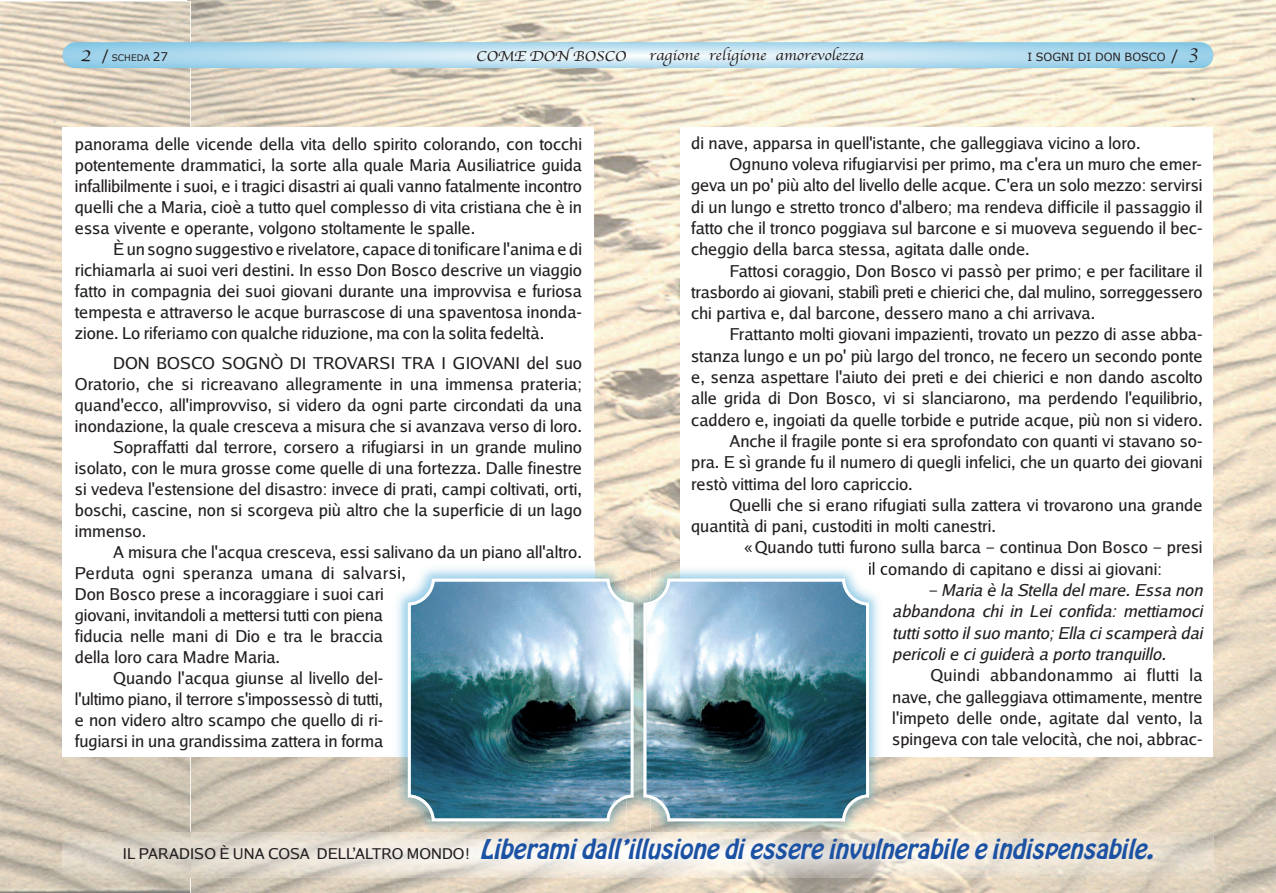
<style>
.page{position:relative;width:1276px;height:893px;background:#fff}
.page>*{position:absolute;margin:0;border:0;box-sizing:border-box;transform-origin:0 0}
.t1{font:italic 24px "Hobo Std";color:#1c52a4}
.t2{font:16.5px/21px "Luxi Sans";color:#231f20;text-align:justify}
.t3{font:italic 16.5px/21.3px "Luxi Sans";color:#231f20;text-align:justify}
.t4{font:16.5px "Luxi Sans";letter-spacing:.02em;color:#231f20}
.t5{font:15px "Apple Chancery";color:#231f20;scale:1.1 1}
.t6{font:11.25px "Verdana";color:#231f20}
.t7{font:9px "Verdana";color:#231f20}
.s1{font-family:"Apple Chancery";font-size:21px}
.s2{font-size:15px}
.s3{font-size:12px}
.s4{font-family:"Luxi Sans";font-style:normal;font-size:15px;color:#231f20}
</style>
<div class="page">
<img style="left:187px;top:0;width:1089px;height:893px">
<svg style="left:63px;top:43px;width:1150px;height:25px;background:#b5dcef"></svg>
<div style="left:63px;top:128px;width:531px;height:629px;background:#fff"></div>
<div style="left:680px;top:128px;width:533px;height:629px;background:#fff"></div>
<img style="left:391px;top:562px;width:235px;height:270px">
<img style="left:408px;top:579px;width:218px;height:242px">
<img style="left:650px;top:562px;width:236px;height:270px">
<img style="left:680px;top:562px;width:206px;height:195px">
<img style="left:869px;top:562px;width:17px;height:13px">
<img style="left:626px;top:562px;width:24px;height:270px">
<img style="left:626px;top:601px;width:7px;height:197px">
<img style="left:626px;top:605px;width:4px;height:190px">
<img style="left:643px;top:579px;width:226px;height:242px">
<img style="left:63px;top:832px;width:1150px;height:45px">
<img style="left:391px;top:832px;width:259px;height:6px">
<p class="t5" style="left:476px;top:44px;width:138px">COME DON BOSCO</p>
<p class="t5" style="left:649px;top:43px;width:197px">ragione religione amorevolezza</p>
<p class="t7" style="left:80px;top:52px;width:90px"><span class="s1">2</span> <span class="s2">/</span> SCHEDA <span class="s3">27</span></p>
<p class="t6" style="left:1027px;top:50px;width:172px">I SOGNI DI DON BOSCO <span class="s2">/</span> <sup>3</sup></p>
<p class="t2" style="left:75px;top:133px;width:509px">panorama delle vicende della vita dello spirito colorando, con tocchi potentemente drammatici, la sorte alla quale Maria ausiliatrice guida infallibilmente i suoi, e i tragici disastri ai quali vanno fatalmente incontro quelli che a Maria, cioè a tutto quel complesso di vita cristiana che è in essa vivente e operante, volgono stoltamente le spalle.</p>
<p class="t2" style="left:75px;top:238px;width:509px;text-indent:38px">Èun sogno suggestivo e rivelatore, capace di tonificare l'anima e di richiamarla ai suoi veri destini. In esso Don Bosco descrive un viaggio fatto in compagnia dei suoi giovani durante una improvvisa e furiosa tempesta e attraverso le acque burrascose di una spaventosa inonda&shy;zione. Lo riferiamo con qualche riduzione, ma con la solita fedeltà.</p>
<p class="t2" style="left:113px;top:352px;width:470px">Don BoSco Sognò DI troVarSI tra I gIoVanI del suo</p>
<p class="t2" style="left:75px;top:373px;width:509px">oratorio, che si ricreavano allegramente in una immensa prateria;</p>
<p class="t2" style="left:75px;top:394px;width:509px">quand'ecco, all'improvviso, si videro da ogni parte circondati da una</p>
<p class="t2" style="left:75px;top:415px;width:509px">inondazione, la quale cresceva a misura che si avanzava verso di loro.</p>
<p class="t2" style="left:113px;top:436px;width:470px">Sopraffatti dal terrore, corsero a rifugiarsi in un grande mulino</p>
<p class="t2" style="left:75px;top:457px;width:509px">isolato, con le mura grosse come quelle di una fortezza. Dalle finestre</p>
<p class="t2" style="left:75px;top:478px;width:509px">si vedeva l'estensione del disastro: invece di prati, campi coltivati, orti,</p>
<p class="t2" style="left:75px;top:499px;width:509px">boschi, cascine, non si scorgeva più altro che la superficie di un lago</p>
<p class="t2" style="left:75px;top:520px;width:73px">immenso.</p>
<p class="t2" style="left:113px;top:541px;width:470px">a misura che l'acqua cresceva, essi salivano da un piano all'altro.</p>
<p class="t4" style="left:75px;top:562px;width:332px">Perduta ogni speranza umana di salvarsi,</p>
<p class="t2" style="left:75px;top:583px;width:310px">Don Bosco prese a incoraggiare i suoi cari</p>
<p class="t2" style="left:75px;top:604px;width:310px">giovani, invitandoli a mettersi tutti con piena</p>
<p class="t2" style="left:75px;top:625px;width:310px">fiducia nelle mani di Dio e tra le braccia</p>
<p class="t2" style="left:75px;top:646px;width:207px">della loro cara Madre Maria.</p>
<p class="t2" style="left:113px;top:667px;width:271px">Quando l'acqua giunse al livello del-</p>
<p class="t2" style="left:75px;top:688px;width:310px">l'ultimo piano, il terrore s'impossessò di tutti,</p>
<p class="t2" style="left:75px;top:709px;width:310px">e non videro altro scampo che quello di ri-</p>
<p class="t2" style="left:75px;top:730px;width:310px">fugiarsi in una grandissima zattera in forma</p>
<p class="t2" style="left:691px;top:132px;width:451px">di nave, apparsa in quell'istante, che galleggiava vicino a loro.</p>
<p class="t2" style="left:729px;top:153px;width:474px">ognuno voleva rifugiarvisi per primo, ma c'era un muro che emer-</p>
<p class="t2" style="left:691px;top:174px;width:513px">geva un po' più alto del livello delle acque. c'era un solo mezzo: servirsi</p>
<p class="t2" style="left:691px;top:196px;width:513px">di un lungo e stretto tronco d'albero; ma rendeva difficile il passaggio il</p>
<p class="t2" style="left:691px;top:217px;width:513px">fatto che il tronco poggiava sul barcone e si muoveva seguendo il bec-</p>
<p class="t2" style="left:691px;top:238px;width:340px">cheggio della barca stessa, agitata dalle onde.</p>
<p class="t2" style="left:729px;top:260px;width:475px">fattosi coraggio, Don Bosco vi passò per primo; e per facilitare il</p>
<p class="t2" style="left:691px;top:281px;width:513px">trasbordo ai giovani, stabilì preti e chierici che, dal mulino, sorreggessero</p>
<p class="t2" style="left:691px;top:302px;width:406px">chi partiva e, dal barcone, dessero mano a chi arrivava.</p>
<p class="t2" style="left:729px;top:323px;width:475px">frattanto molti giovani impazienti, trovato un pezzo di asse abba-</p>
<p class="t2" style="left:691px;top:345px;width:513px">stanza lungo e un po' più largo del tronco, ne fecero un secondo ponte</p>
<p class="t2" style="left:691px;top:366px;width:513px">e, senza aspettare l'aiuto dei preti e dei chierici e non dando ascolto</p>
<p class="t2" style="left:691px;top:387px;width:513px">alle grida di Don Bosco, vi si slanciarono, ma perdendo l'equilibrio,</p>
<p class="t2" style="left:691px;top:409px;width:513px">caddero e, ingoiati da quelle torbide e putride acque, più non si videro.</p>
<p class="t2" style="left:729px;top:430px;width:475px">anche il fragile ponte si era sprofondato con quanti vi stavano so-</p>
<p class="t2" style="left:691px;top:451px;width:513px">pra. E sì grande fu il numero di quegli infelici, che un quarto dei giovani</p>
<p class="t2" style="left:691px;top:473px;width:223px">restò vittima del loro capriccio.</p>
<p class="t2" style="left:729px;top:494px;width:475px">Quelli che si erano rifugiati sulla zattera vi trovarono una grande</p>
<p class="t2" style="left:691px;top:515px;width:306px">quantità di pani, custoditi in molti canestri.</p>
<p class="t2" style="left:744px;top:536px;width:460px">«Quando tutti furono sulla barca – continua Don Bosco – presi</p>
<p class="t2" style="left:868px;top:558px;width:295px">il comando di capitano e dissi ai giovani:</p>
<p class="t3" style="left:892px;top:579px;width:312px;text-indent:36px">– Maria è la Stella del mare. Essa non abbandona chi in Lei confida: mettiamoci tutti sotto il suo manto; Ella ci scamperà dai pericoli e ci guiderà a porto tranquillo.</p>
<p class="t2" style="left:892px;top:664px;width:312px;text-indent:38px">Quindi abbandonammo ai flutti la nave, che galleggiava ottimamente, mentre l'impeto delle onde, agitate dal vento, la spingeva con tale velocità, che noi, abbrac-</p>
<h1 class="t1" style="left:123px;top:838px;width:1037px"><span class="s4">I L P a r a D I S o È u n a c o S a D E L L’ a Lt r o M o n D o !</span> Liberami dall’illusione di essere invulnerabile e indispensabile.</h1>
</div>
